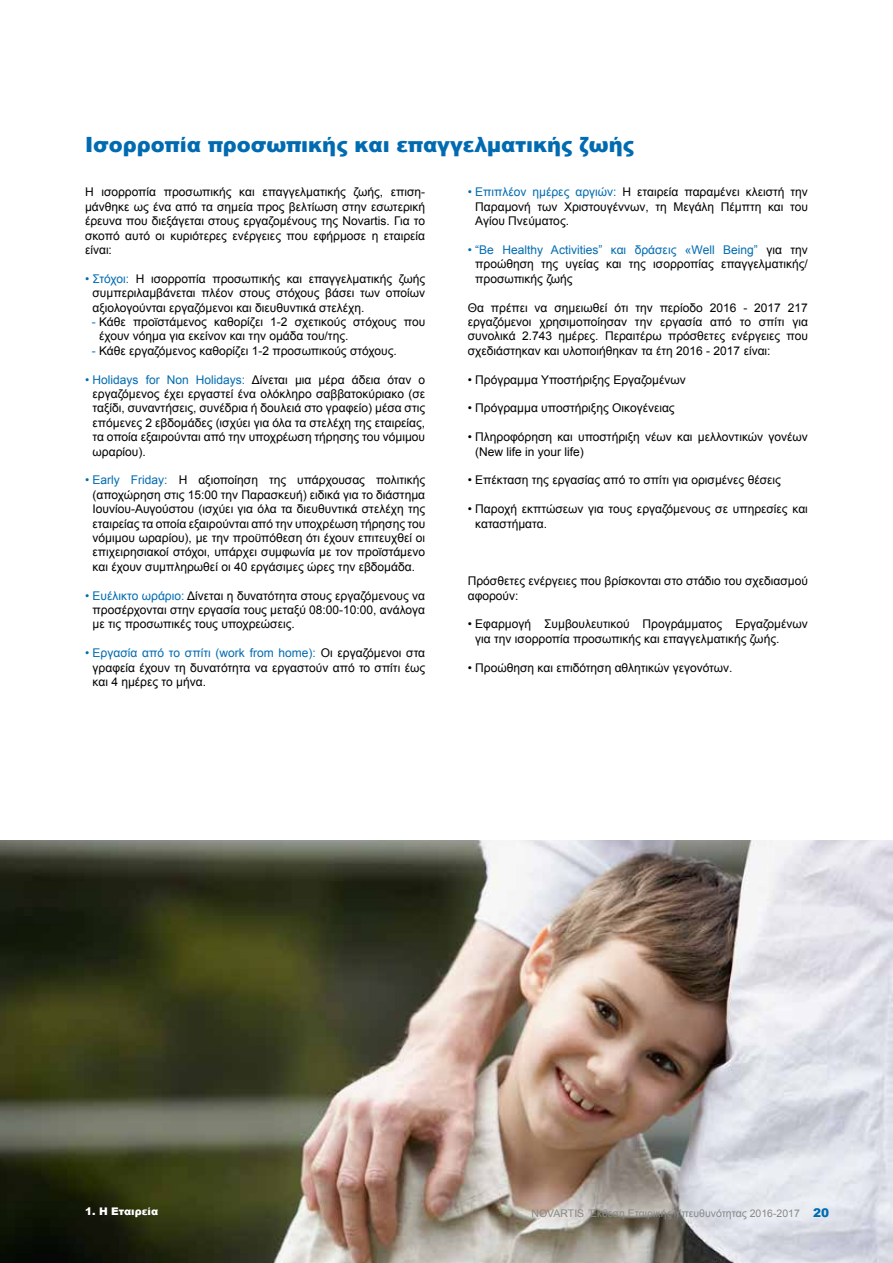
<style>
.page{position:relative;width:893px;height:1263px;background:#fff}
.page>*{position:absolute;margin:0;border:0;box-sizing:border-box;transform-origin:0 0}
.t1{font:900 21px "Arial";color:#006bb1}
.t2{font:12px/14.4px "Arial";color:#000;text-align:justify}
.t3{font:10.5px "Arial";color:#898989}
.t4{font:900 10.5px "Arial";color:#fff}
.s1{color:#006bb1}
.s2{font-weight:900;font-size:12px;color:#006bb1}
</style>
<div class="page">
<img style="left:0;top:840px;width:893px;height:423px">
<h1 class="t1" style="left:85px;top:129px;width:550px">Ισορροπία προσωπικής και επαγγελματικής ζωής</h1>
<p class="t2" style="left:85px;top:185px;width:342px">H ισορροπία προσωπικής και επαγγελματικής ζωής, επιση&shy;μάνθηκε ως ένα από τα σημεία προς βελτίωση στην εσωτερική έρευνα που διεξάγεται στους εργαζομένους της Novartis. Για το σκοπό αυτό οι κυριότερες ενέργειες που εφήρμοσε η εταιρεία είναι:</p>
<p class="t2" style="left:93px;top:271px;width:334px;text-indent:-8px"><span class="s1">• Στόχοι:</span> Η ισορροπία προσωπικής και επαγγελματικής ζωής συμπεριλαμβάνεται πλέον στους στόχους βάσει των οποίων αξιολογούνται εργαζόμενοι και διευθυντικά στελέχη.</p>
<p class="t2" style="left:99px;top:315px;width:328px;text-indent:-7px"><span class="s1">-</span> Κάθε προϊστάμενος καθορίζει 1-2 σχετικούς στόχους που έχουν νόημα για εκείνον και την ομάδα του/της.</p>
<p class="t2" style="left:92px;top:343px;width:307px"><span class="s1">-</span> Κάθε εργαζόμενος καθορίζει 1-2 προσωπικούς στόχους.</p>
<p class="t2" style="left:93px;top:372px;width:334px;text-indent:-8px"><span class="s1">• Holidays for Νon Ηolidays:</span> Δίνεται μια μέρα άδεια όταν ο εργαζόμενος έχει εργαστεί ένα ολόκληρο σαββατοκύριακο (σε ταξίδι, συναντήσεις, συνέδρια ή δουλειά στο γραφείο) μέσα στις επόμενες 2 εβδομάδες (ισχύει για όλα τα στελέχη της εταιρείας, τα οποία εξαιρούνται από την υποχρέωση τήρησης του νόμιμου ωραρίου).</p>
<p class="t2" style="left:93px;top:473px;width:334px;text-indent:-8px"><span class="s1">• Early Friday:</span> Η αξιοποίηση της υπάρχουσας πολιτικής (αποχώρηση στις 15:00 την Παρασκευή) ειδικά για το διάστημα Ιουνίου-Αυγούστου (ισχύει για όλα τα διευθυντικά στελέχη της εταιρείας τα οποία εξαιρούνται από την υποχρέωση τήρησης του νόμιμου ωραρίου), με την προϋπόθεση ότι έχουν επιτευχθεί οι επιχειρησιακοί στόχοι, υπάρχει συμφωνία με τον προϊστάμενο και έχουν συμπληρωθεί οι 40 εργάσιμες ώρες την εβδομάδα.</p>
<p class="t2" style="left:93px;top:588px;width:334px;text-indent:-8px"><span class="s1">• Eυέλικτο ωράριο:</span> Δίνεται η δυνατότητα στους εργαζόμενους να προσέρχονται στην εργασία τους μεταξύ 08:00-10:00, ανάλογα με τις προσωπικές τους υποχρεώσεις.</p>
<p class="t2" style="left:93px;top:646px;width:334px;text-indent:-8px"><span class="s1">• Εργασία από το σπίτι (work from home):</span> Οι εργαζόμενοι στα γραφεία έχουν τη δυνατότητα να εργαστούν από το σπίτι έως και 4 ημέρες το μήνα.</p>
<p class="t2" style="left:475px;top:185px;width:334px;text-indent:-8px"><span class="s1">• Επιπλέον ημέρες αργιών:</span> Η εταιρεία παραμένει κλειστή την Παραμονή των Χριστουγέννων, τη Μεγάλη Πέμπτη και του Αγίου Πνεύματος.</p>
<p class="t2" style="left:475px;top:243px;width:334px;text-indent:-8px"><span class="s1">• “Be Healthy Activities” και δράσεις «Well Being”</span> για την προώθηση της υγείας και της ισορροπίας επαγγελματικής/ προσωπικής ζωής</p>
<p class="t2" style="left:468px;top:300px;width:342px">Θα πρέπει να σημειωθεί ότι την περίοδο 2016 - 2017 217 εργαζόμενοι χρησιμοποίησαν την εργασία από το σπίτι για συνολικά 2.743 ημέρες. Περαιτέρω πρόσθετες ενέργειες που σχεδιάστηκαν και υλοποιήθηκαν τα έτη 2016 - 2017 είναι:</p>
<p class="t2" style="left:468px;top:372px;width:220px">• Πρόγραμμα Υποστήριξης Εργαζομένων</p>
<p class="t2" style="left:468px;top:401px;width:208px">• Πρόγραμμα υποστήριξης Οικογένειας</p>
<p class="t2" style="left:475px;top:430px;width:334px;text-indent:-8px">• Πληροφόρηση και υποστήριξη νέων και μελλοντικών γονέων (New life in your life)</p>
<p class="t2" style="left:468px;top:473px;width:315px">• Επέκταση της εργασίας από το σπίτι για ορισμένες θέσεις</p>
<p class="t2" style="left:475px;top:502px;width:334px;text-indent:-8px">• Παροχή εκπτώσεων για τους εργαζόμενους σε υπηρεσίες και καταστήματα.</p>
<p class="t2" style="left:468px;top:574px;width:342px">Πρόσθετες ενέργειες που βρίσκονται στο στάδιο του σχεδιασμού αφορούν:</p>
<p class="t2" style="left:475px;top:617px;width:334px;text-indent:-8px">• Εφαρμογή Συμβουλευτικού Προγράμματος Εργαζομένων για την ισορροπία προσωπικής και επαγγελματικής ζωής.</p>
<p class="t2" style="left:468px;top:660px;width:266px">• Προώθηση και επιδότηση αθλητικών γεγονότων.</p>
<p class="t4" style="left:85px;top:1204px;width:75px">1. Η Εταιρεία</p>
<p class="t3" style="left:532px;top:1207px;width:299px">novartis Έκθεση Εταιρικής Υπευθυνότητας 2016-2017 <span class="s2">20</span></p>
</div>
